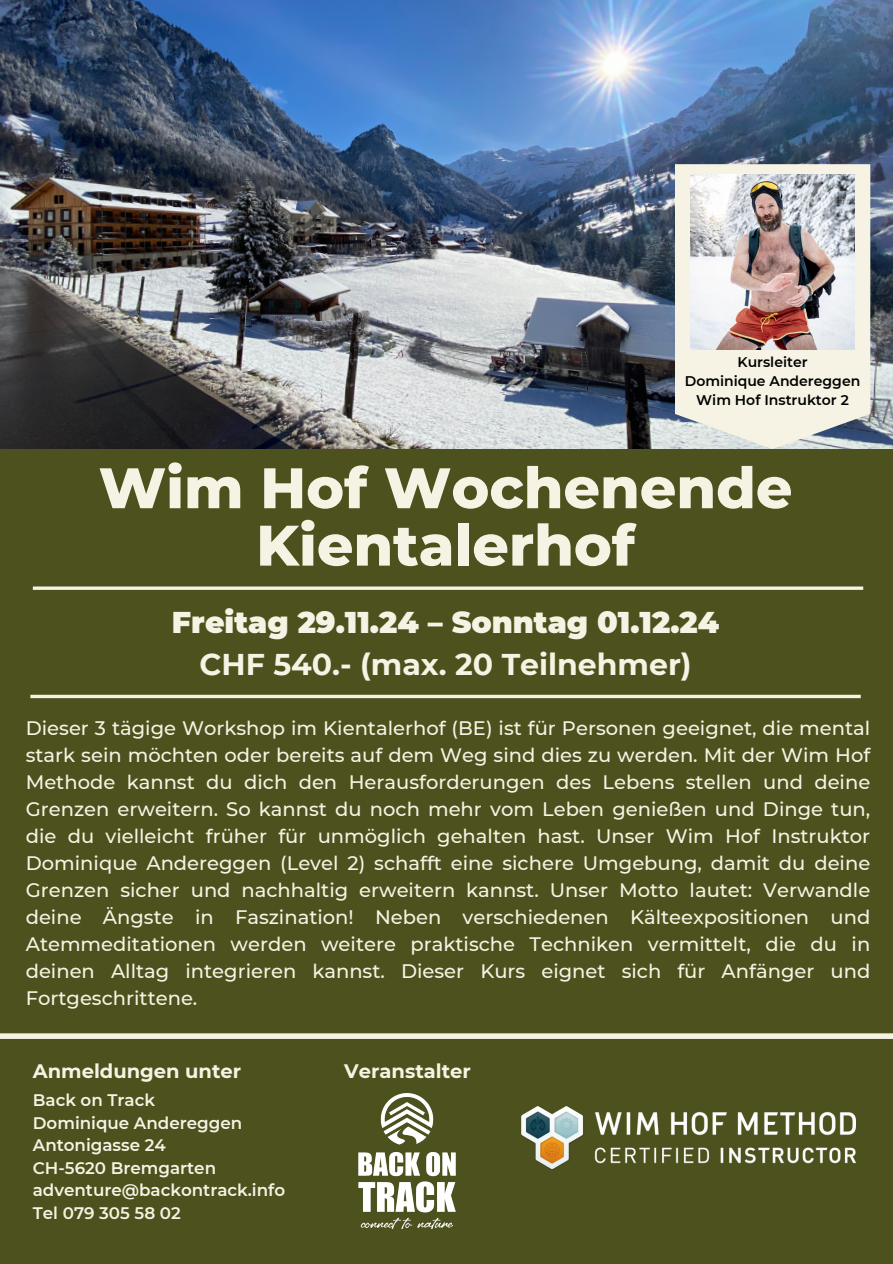
<style>
.page{position:relative;width:893px;height:1264px;background:#fff}
.page>*{position:absolute;margin:0;border:0;box-sizing:border-box;transform-origin:0 0}
.t1{font:800 57px/57.3px "Montserrat";color:#f6f3e4;text-align:center}
.t2{font:900 30px/41.7px "Montserrat";color:#f6f3e4;text-align:center}
.t3{font:500 19.5px/27px "Montserrat";color:#f6f3e4;text-align:justify}
.t4{font:700 19.5px "Montserrat";color:#f6f3e4}
.t5{font:600 16.65px/22.5px "Montserrat";color:#f6f3e4}
.t6{font:600 13.95px "Montserrat";color:#000}
.s1{font-weight:700}
</style>
<div class="page">
<img style="left:0;top:0;width:892px;height:449px">
<div style="left:0;top:449px;width:892px;height:814px;background:#4d511d"></div>
<svg style="left:33px;top:586px;width:830px;height:4px;background:#dbd9c5"></svg>
<svg style="left:30px;top:694px;width:830px;height:4px;background:#d5d3bd"></svg>
<div style="left:0;top:1033px;width:892px;height:5px;background:#f6f3e4"></div>
<svg style="left:674px;top:164px;width:196px;height:285px;background:#e8e7dd"></svg>
<img style="left:690px;top:174px;width:164px;height:176px">
<img style="left:358px;top:1093px;width:98px;height:136px">
<img style="left:521px;top:1106px;width:333px;height:63px">
<p class="t6" style="left:737px;top:354px;width:72px">Kursleiter</p>
<h1 class="t6" style="left:684px;top:373px;width:177px">Dominique Andereggen</h1>
<h2 class="t6" style="left:696px;top:392px;width:154px">Wim Hof Instruktor 2</h2>
<h3 class="t1" style="left:99px;top:459px;width:695px">Wim Hof Wochenende<br>Kientalerhof</h3>
<h3 class="t2" style="left:172px;top:601px;width:548px">Freitag 29.11.24 – Sonntag 01.12.24<br><span class="s1">CHF 540.- (max. 20 Teilnehmer)</span></h3>
<h3 class="t3" style="left:26px;top:714px;width:846px">Dieser 3 tägige Workshop im Kientalerhof (BE) ist für Personen geeignet, die mental stark sein möchten oder bereits auf dem Weg sind dies zu werden. Mit der Wim Hof Methode kannst du dich den Herausforderungen des Lebens stellen und deine Grenzen erweitern. So kannst du noch mehr vom Leben genießen und Dinge tun, die du vielleicht früher für unmöglich gehalten hast. Unser Wim Hof Instruktor Dominique Andereggen (Level 2) schafft eine sichere Umgebung, damit du deine Grenzen sicher und nachhaltig erweitern kannst. Unser Motto lautet: Verwandle deine Ängste in Faszination! Neben verschiedenen Kälteexpositionen und Atemmeditationen werden weitere praktische Techniken vermittelt, die du in deinen Alltag integrieren kannst. Dieser Kurs eignet sich für Anfänger und Fortgeschrittene.</h3>
<p class="t4" style="left:33px;top:1058px;width:210px">Anmeldungen unter</p>
<h4 class="t4" style="left:344px;top:1058px;width:128px">Veranstalter</h4>
<p class="t5" style="left:33px;top:1088px;width:254px">Back on Track<br>Dominique Andereggen<br>Antonigasse 24<br>CH-5620 Bremgarten adventure@backontrack.info<br>Tel 079 305 58 02</p>
</div>
